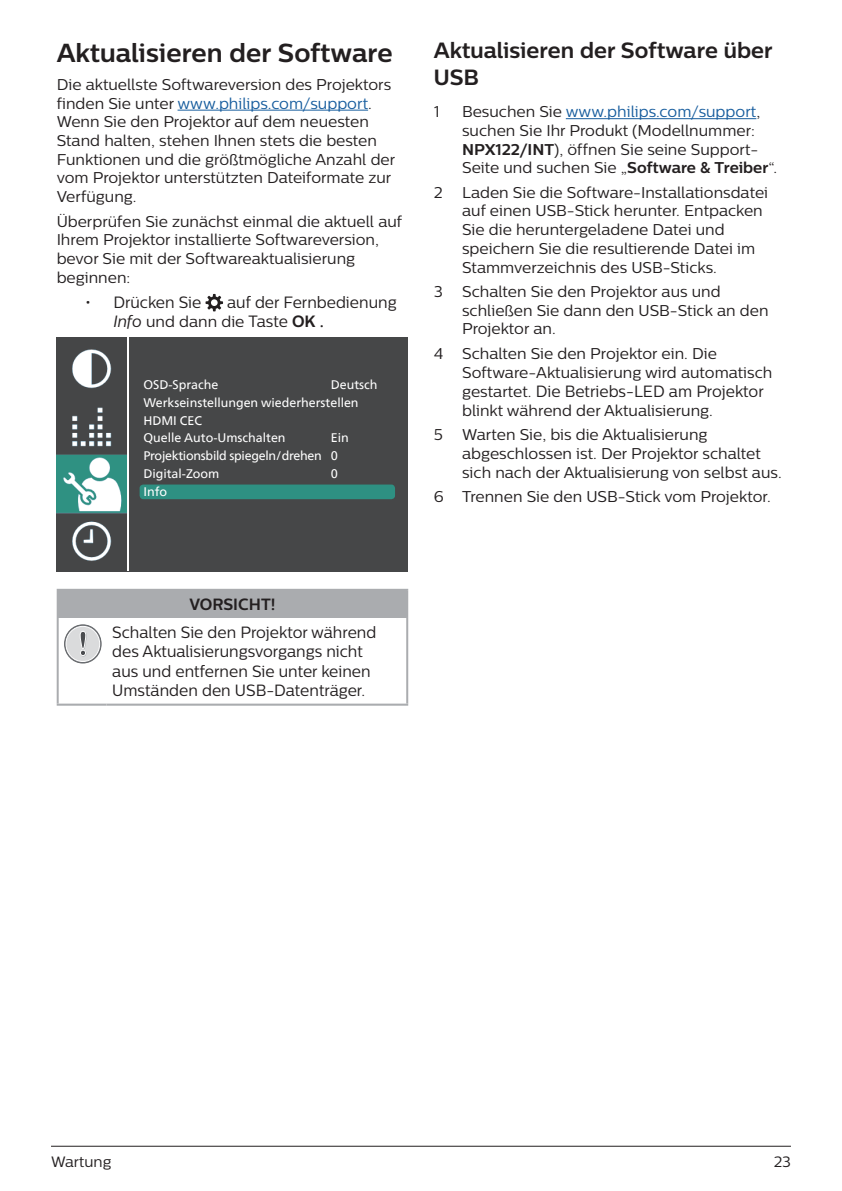
<style>
.page{position:relative;width:842px;height:1191px;background:#fff}
.page>*{position:absolute;margin:0;border:0;box-sizing:border-box;transform-origin:0 0}
.heading2{font:700 26px "Centrale Sans";color:#231f20}
.heading3{font:700 22px/26.4px "Centrale Sans";color:#231f20}
.t1{font:16.4px "Centrale Sans";color:#231f20;scale:.95 1}
.t2{font:16.2px/19.6px "Centrale Sans";color:#231f20;scale:.96 1}
.t3{font:700 16.2px "Centrale Sans";color:#231f20;scale:.96 1}
.Body{font:15.6px/18.8px "Centrale Sans";color:#231f20}
.t4{font:15px "Centrale Sans";color:#231f20}
.Fig_body{font:12.4px "Neue Frutiger World";color:#fff}
.Fig_body-2{font:12.4px "Neue Frutiger World";letter-spacing:-.02em;color:#fff}
.s1{color:#175d9e}
.s2{font-style:italic;font-size:16.4px}
.s3{font-size:16.4px}
.s4{font-weight:700;font-size:16.4px}
.s5{font-weight:700}
.s6{font-size:15.6px}
</style>
<div class="page">
<hr style="left:51px;top:1145px;width:740px;height:1px;background:#231f20">
<hr style="left:178px;top:110px;width:190px;height:1px;background:#175d9e">
<svg style="left:206px;top:294px;width:17px;height:17px"></svg>
<div style="left:57px;top:337px;width:351px;height:234px;background:#464748"></div>
<img style="left:57px;top:349px;width:71px;height:222px">
<hr style="left:127px;top:336px;width:2px;height:234px;background:#fff">
<div style="left:140px;top:484px;width:255px;height:15px;background:#2e9082;border-radius:4px"></div>
<div style="left:58px;top:590px;width:349px;height:28px;background:#aaacaf"></div>
<hr style="left:406px;top:591px;width:2px;height:27px;background:#aaacaf">
<hr style="left:57px;top:589px;width:50px;height:2px;background:#aaacaf">
<hr style="left:107px;top:589px;width:301px;height:2px;background:#aaacaf">
<hr style="left:57px;top:703px;width:50px;height:2px;background:#aaacaf">
<hr style="left:107px;top:703px;width:301px;height:2px;background:#aaacaf">
<hr style="left:57px;top:591px;width:2px;height:27px;background:#aaacaf">
<hr style="left:57px;top:618px;width:2px;height:85px;background:#aaacaf">
<hr style="left:406px;top:618px;width:2px;height:85px;background:#aaacaf">
<svg style="left:64px;top:624px;width:38px;height:39px"></svg>
<hr style="left:566px;top:118px;width:190px;height:1px;background:#175d9e">
<p class="heading2" style="left:57px;top:37px;width:337px">Aktualisieren der Software</p>
<p class="Body" style="left:57px;top:75px;width:340px">Die aktuellste Softwareversion des Projektors finden Sie unter <span class="s1">www.philips.com/support</span>.<br>Wenn Sie den Projektor auf dem neuesten Stand halten, stehen Ihnen stets die besten Funktionen und die größtmögliche Anzahl der vom Projektor unterstützten Dateiformate zur Verfügung.</p>
<p class="Body" style="left:57px;top:211px;width:347px">Überprüfen Sie zunächst einmal die aktuell auf Ihrem Projektor installierte Softwareversion, bevor Sie mit der Softwareaktualisierung beginnen:</p>
<p class="t1" style="left:85px;top:293px;width:124px">• Drücken Sie</p>
<p class="t1" style="left:227px;top:293px;width:180px">auf der Fernbedienung</p>
<p class="Body" style="left:113px;top:312px;width:210px"><span class="s2">Info</span> und dann die <span class="s3">Taste</span> <span class="s4">OK</span> <span class="s5">.</span></p>
<p class="Fig_body" style="left:143px;top:375px;width:76px">OSD-Sprache</p>
<p class="Fig_body" style="left:331px;top:375px;width:48px">Deutsch</p>
<p class="Fig_body" style="left:143px;top:393px;width:217px">Werkseinstellungen wiederherstellen</p>
<p class="Fig_body" style="left:143px;top:410px;width:60px">HDMI CEC</p>
<p class="Fig_body" style="left:143px;top:428px;width:144px">Quelle Auto-Umschalten</p>
<p class="Fig_body" style="left:331px;top:428px;width:20px">Ein</p>
<p class="Fig_body-2" style="left:143px;top:446px;width:196px">Projektionsbild spiegeln/drehen 0</p>
<p class="Fig_body" style="left:143px;top:464px;width:77px">Digital-Zoom</p>
<p class="Fig_body" style="left:331px;top:464px;width:9px">0</p>
<p class="Fig_body" style="left:143px;top:482px;width:25px">Info</p>
<p class="heading3" style="left:434px;top:37px;width:340px">Aktualisieren der Software über<br>USB</p>
<p class="Body" style="left:434px;top:102px;width:7px">1</p>
<p class="Body" style="left:462px;top:102px;width:316px">Besuchen Sie <span class="s1">www.philips.com/support</span>, suchen Sie Ihr Produkt (Modellnummer:<br><span class="s5">NPX122/INT</span>), öffnen Sie seine Support-Seite und suchen Sie „<span class="s5">Software &amp; Treiber</span>“.</p>
<p class="Body" style="left:434px;top:183px;width:10px">2</p>
<p class="Body" style="left:462px;top:183px;width:307px">Laden Sie die Software-Installationsdatei auf einen USB-Stick herunter. Entpacken Sie die heruntergeladene Datei und speichern Sie die resultierende Datei im Stammverzeichnis des USB-Sticks.</p>
<p class="Body" style="left:462px;top:282px;width:308px;text-indent:-28px">3 Schalten Sie den Projektor aus und schließen Sie dann den USB-Stick an den<br>Projektor an.</p>
<p class="Body" style="left:462px;top:344px;width:312px;text-indent:-28px">4 Schalten Sie den Projektor ein. Die<br>Software-Aktualisierung wird automatisch</p>
<p class="t2" style="left:462px;top:381px;width:316px"><span class="s6">gestartet.</span> Die Betriebs-LED am Projektor</p>
<p class="Body" style="left:462px;top:401px;width:252px">blinkt während der Aktualisierung.</p>
<p class="Body" style="left:462px;top:425px;width:321px;text-indent:-28px">5 Warten Sie, bis die Aktualisierung abgeschlossen ist. Der Projektor schaltet sich nach der Aktualisierung von selbst aus.</p>
<p class="Body" style="left:434px;top:487px;width:338px">6 Trennen Sie den USB-Stick vom Projektor.</p>
<p class="t3" style="left:189px;top:594px;width:91px">VORSICHT!</p>
<p class="t2" style="left:112px;top:622px;width:277px">Schalten Sie den Projektor während des Aktualisierungsvorgangs nicht aus und entfernen Sie unter keinen Umständen den USB-Datenträger.</p>
<p class="t4" style="left:51px;top:1153px;width:62px">Wartung</p>
<p class="t4" style="left:774px;top:1153px;width:19px">23</p>
</div>
